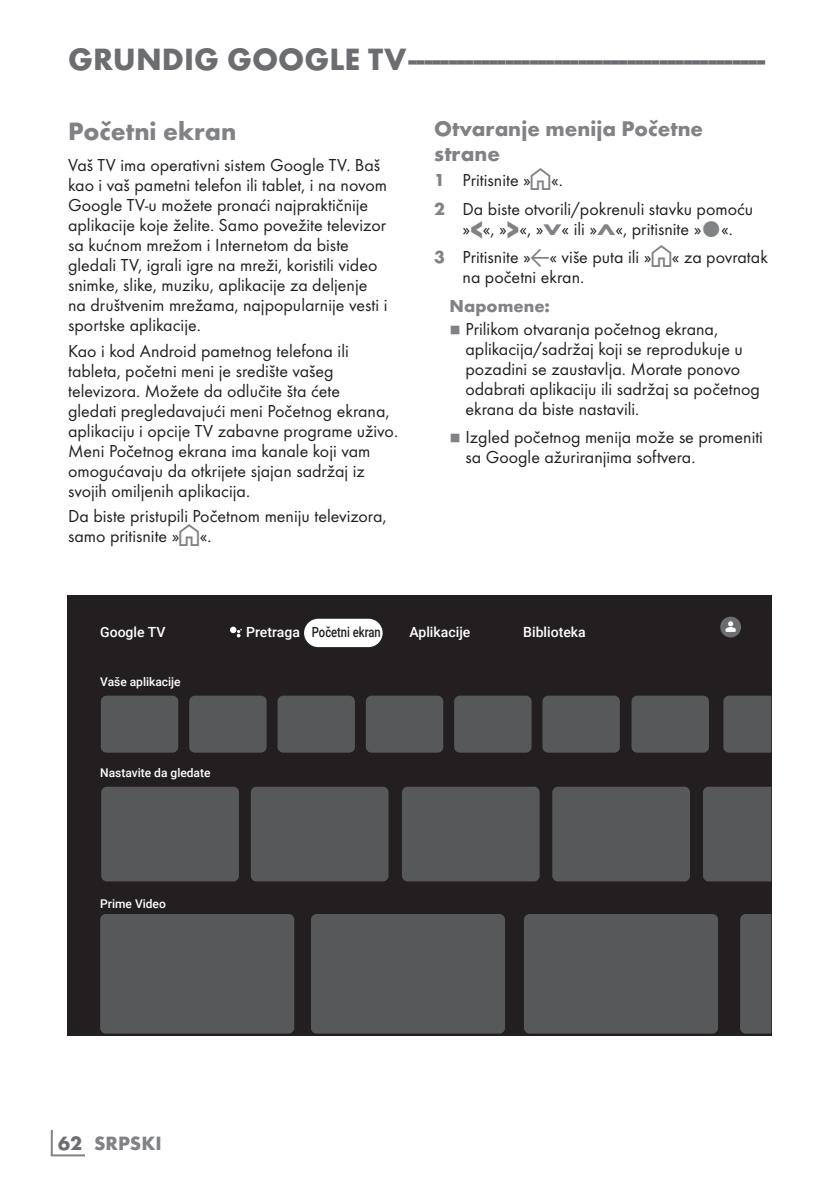
<style>
.page{position:relative;width:840px;height:1191px;background:#fff}
.page>*{position:absolute;margin:0;border:0;box-sizing:border-box;transform-origin:0 0}
.t1{font:700 32px "Futura TOT";color:#6c6d70}
.t2{font:700 26px "Futura TOT";color:#808285}
.t3{font:700 22px/24px "Futura TOT";color:#808285}
.t4{font:700 20px "Futura TOT";color:#808285}
.t5{font:18px/20px "Futura TOT Boo";color:#231f20}
.t6{font:700 18px "Futura TOT";color:#808285}
.t7{font:500 14px "Roboto";color:#fff}
.t8{font:500 14px "Roboto";color:#231f20;scale:.8 1}
.t9{font:500 12px "Roboto";color:#fff}
.t10{font:8px "Grund Son Se";color:#808285}
.s1{font-family:"Arcelik TS9 Android";font-size:24px;color:#808285}
.s2{font-family:"Futura TOT";font-weight:700;color:#808285}
.s3{font-family:"Futura TOT";font-weight:700;font-size:27.2px;color:#808285}
.s4{font-family:"Futura TOT";font-weight:700;font-size:16px;color:#808285}
.s5{font-family:"Arcelik TS9 Android";font-size:20px;color:#808285}
.s6{color:#fff}
.s7{color:#6c6d70}
</style>
<div class="page">
<hr style="left:51px;top:1129px;width:2px;height:26px;background:#808285">
<hr style="left:51px;top:1154px;width:34px;height:2px;background:#808285">
<div style="left:67px;top:595px;width:704px;height:441px;background:#231f20"></div>
<div style="left:101px;top:695px;width:77px;height:57px;background:#57585a;border-radius:6px"></div>
<div style="left:101px;top:786px;width:138px;height:95px;background:#57585a;border-radius:6px"></div>
<div style="left:100px;top:914px;width:194px;height:119px;background:#57585a;border-radius:6px"></div>
<div style="left:250px;top:786px;width:138px;height:95px;background:#57585a;border-radius:6px"></div>
<div style="left:311px;top:914px;width:194px;height:119px;background:#57585a;border-radius:6px"></div>
<div style="left:401px;top:786px;width:138px;height:95px;background:#57585a;border-radius:6px"></div>
<div style="left:552px;top:786px;width:137px;height:95px;background:#57585a;border-radius:6px"></div>
<div style="left:703px;top:786px;width:67px;height:95px;background:#57585a"></div>
<div style="left:523px;top:914px;width:194px;height:119px;background:#57585a;border-radius:6px"></div>
<div style="left:740px;top:914px;width:30px;height:119px;background:#57585a"></div>
<div style="left:277px;top:695px;width:78px;height:57px;background:#57585a;border-radius:6px"></div>
<div style="left:454px;top:695px;width:77px;height:57px;background:#57585a;border-radius:6px"></div>
<div style="left:189px;top:695px;width:77px;height:57px;background:#57585a;border-radius:6px"></div>
<div style="left:365px;top:695px;width:78px;height:57px;background:#57585a;border-radius:6px"></div>
<div style="left:542px;top:695px;width:77px;height:57px;background:#57585a;border-radius:6px"></div>
<div style="left:631px;top:695px;width:77px;height:57px;background:#57585a;border-radius:6px"></div>
<div style="left:723px;top:695px;width:47px;height:57px;background:#57585a"></div>
<svg style="left:236px;top:629px;width:6px;height:8px"></svg>
<div style="left:230px;top:626px;width:6px;height:7px;background:#fff;border-radius:50%"></div>
<div style="left:304px;top:619px;width:78px;height:28px;background:#fff;border-radius:14px"></div>
<svg style="left:719px;top:616px;width:21px;height:21px"></svg>
<svg style="left:725px;top:621px;width:10px;height:11px"></svg>
<h1 class="t1" style="left:68px;top:40px;width:698px">GRUNDIG GOOGLE TV---------------------------------------------</h1>
<h2 class="t2" style="left:68px;top:115px;width:170px">Početni ekran</h2>
<p class="t5" style="left:68px;top:155px;width:320px">Vaš TV ima operativni sistem Google TV. Baš kao i vaš pametni telefon ili tablet, i na novom Google TV-u možete pronaći najpraktičnije aplikacije koje želite. Samo povežite televizor sa kućnom mrežom i Internetom da biste gledali TV, igrali igre na mreži, koristili video snimke, slike, muziku, aplikacije za deljenje na društvenim mrežama, najpopularnije vesti i sportske aplikacije.</p>
<p class="t5" style="left:68px;top:340px;width:331px">Kao i kod Android pametnog telefona ili tableta, početni meni je središte vašeg televizora. Možete da odlučite šta ćete<br>gledati pregledavajući meni Početnog ekrana, aplikaciju i opcije TV zabavne programe uživo.<br>Meni Početnog ekrana ima kanale koji vam omogućavaju da otkrijete sjajan sadržaj iz svojih omiljenih aplikacija.</p>
<p class="t5" style="left:68px;top:506px;width:320px">Da biste pristupili Početnom meniju televizora, samo pritisnite »<span class="s1">T</span>«.</p>
<p class="t3" style="left:434px;top:117px;width:270px">Otvaranje menija Početne strane</p>
<p class="t5" style="left:434px;top:166px;width:320px;line-height:28.6px"><span class="s2">1</span> Pritisnite »<span class="s1">T</span>«.<br><span class="s2">2</span> Da biste otvorili/pokrenuli stavku pomoću</p>
<p class="t5" style="left:434px;top:214px;width:335px;line-height:28.6px;text-align:center">»<span class="s3">&lt;</span>«, »<span class="s3">&gt;</span>«, »<span class="s4">V</span>« ili »<span class="s4">Λ</span>«, pritisnite » «.<br><span class="s2">3</span> Pritisnite »<span class="s5">a</span>« više puta ili »<span class="s1">T</span>« za povratak</p>
<p class="t5" style="left:462px;top:267px;width:123px">na početni ekran.</p>
<p class="t6" style="left:449px;top:294px;width:102px">Napomene:</p>
<p class="t10" style="left:449px;top:325px;width:13px">7</p>
<p class="t5" style="left:465px;top:318px;width:296px">Prilikom otvaranja početnog ekrana, aplikacija/sadržaj koji se reprodukuje u pozadini se zaustavlja. Morate ponovo odabrati aplikaciju ili sadržaj sa početnog ekrana da biste nastavili.</p>
<p class="t10" style="left:449px;top:434px;width:13px">7</p>
<p class="t5" style="left:465px;top:427px;width:299px">Izgled početnog menija može se promeniti sa Google ažuriranjima softvera.</p>
<p class="t7" style="left:100px;top:622px;width:67px">Google TV</p>
<p class="t9" style="left:100px;top:673px;width:82px">Vaše aplikacije</p>
<p class="t9" style="left:100px;top:764px;width:112px">Nastavite da gledate</p>
<p class="t8" style="left:246px;top:622px;width:170px"><span class="s6">Pretraga</span> Početni ekran</p>
<p class="t7" style="left:409px;top:622px;width:62px">Aplikacije</p>
<p class="t7" style="left:523px;top:622px;width:64px">Biblioteka</p>
<p class="t9" style="left:100px;top:895px;width:67px">Prime Video</p>
<p class="t4" style="left:58px;top:1131px;width:105px"><span class="s7">62</span> SRPSKI</p>
</div>
